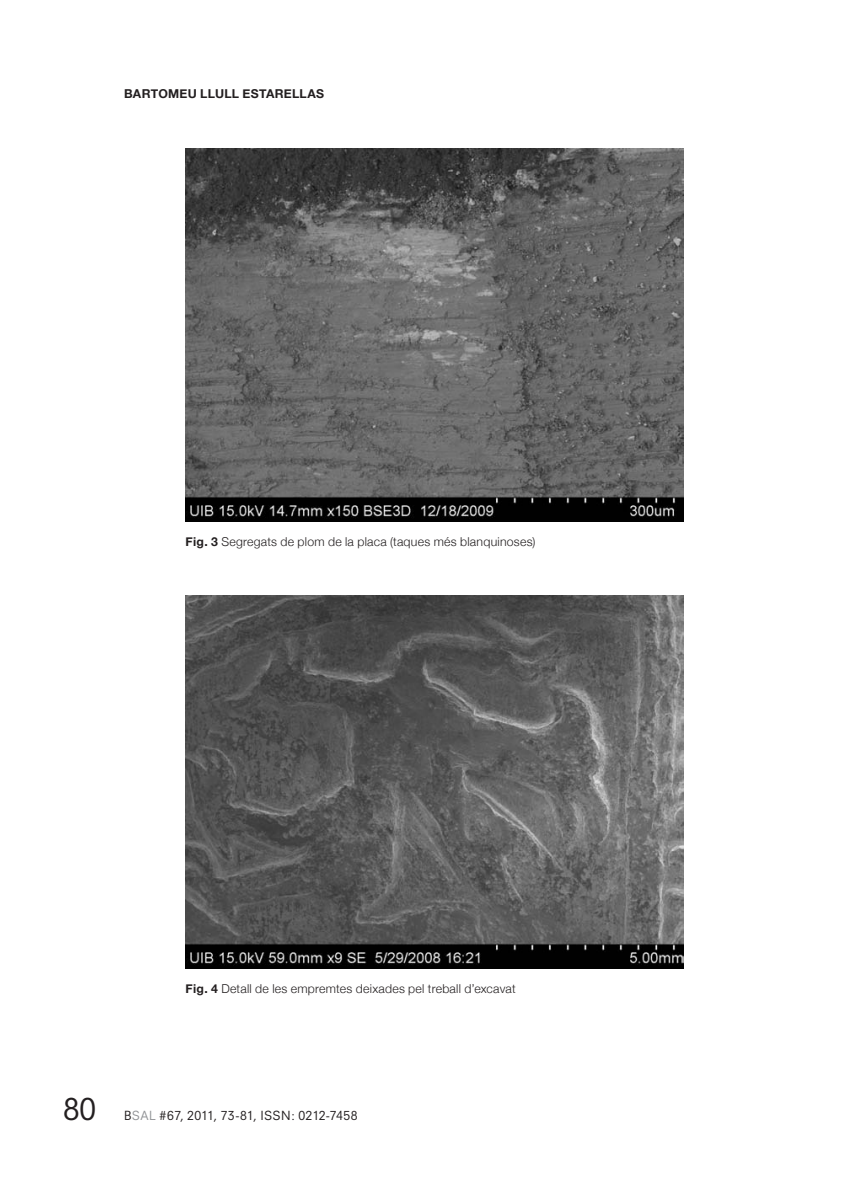
<style>
.page{position:relative;width:844px;height:1191px;background:#fff}
.page>*{position:absolute;margin:0;border:0;box-sizing:border-box;transform-origin:0 0}
.t1{font:29.75px "Neuzeit S";color:#231f20}
.peu_de_pàg{font:300 12.25px "Helvetica Neue";letter-spacing:.02em;color:#231f20}
.t2{font:12.25px "Neuzeit S";letter-spacing:.025em;color:#231f20}
.t3{font:700 12.25px "Helvetica Neue";letter-spacing:.02em;color:#231f20}
.s1{font-weight:700}
.s2{color:#939598}
</style>
<div class="page">
<img style="left:185px;top:149px;width:498px;height:373px">
<img style="left:186px;top:595px;width:497px;height:373px">
<p class="t3" style="left:124px;top:82px;width:201px">BARTOMEU LLULL ESTARELLAS</p>
<p class="peu_de_pàg" style="left:185px;top:531px;width:351px"><span class="s1">Fig. 3</span> Segregats de plom de la placa (taques més blanquinoses)</p>
<p class="peu_de_pàg" style="left:185px;top:978px;width:331px"><span class="s1">Fig. 4</span> Detall de les empremtes deixades pel treball d’excavat</p>
<h1 class="t1" style="left:63px;top:1090px;width:35px">80</h1>
<p class="t2" style="left:124px;top:1107px;width:235px">B<span class="s2">SAL</span> #67, 2011, 73-81, ISSN: 0212-7458</p>
</div>
